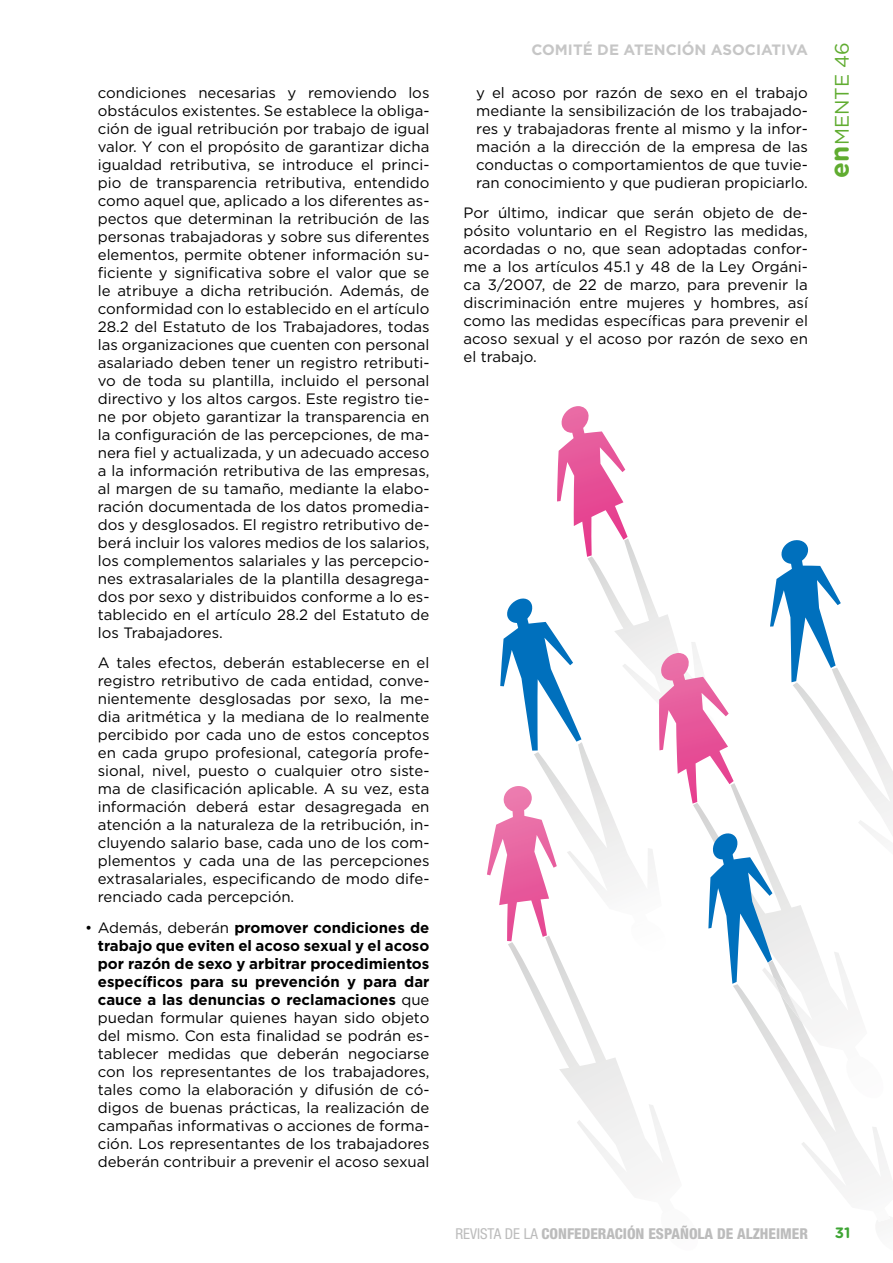
<style>
.page{position:relative;width:893px;height:1263px;background:#fff}
.page>*{position:absolute;margin:0;border:0;box-sizing:border-box;transform-origin:0 0}
.t1{font:19.5px "Gotham";color:#60ac30}
.t2{font:15px/18px "Gotham";color:#000;text-align:justify}
.t3{font:800 condensed 15px "Helvetica Neue LT Std";color:#bcbcbc}
.t4{font:700 15px "Gotham";color:#c6c6c6}
.t5{font:700 15px "Gotham Rounded";color:#3fa535}
.s1{font-weight:700}
.s2{font-family:"Gotham Rounded";font-weight:700;font-size:25.95px}
.s3{font-weight:400}
</style>
<div class="page">
<svg style="left:487px;top:406px;width:406px;height:783px"></svg>
<p class="t2" style="left:98px;top:83px;width:333px">condiciones necesarias y removiendo los obstáculos existentes. Se establece la obliga&shy;ción de igual retribución por trabajo de igual valor. Y con el propósito de garantizar dicha igualdad retributiva, se introduce el princi&shy;pio de transparencia retributiva, entendido como aquel que, aplicado a los diferentes as&shy;pectos que determinan la retribución de las personas trabajadoras y sobre sus diferentes elementos, permite obtener información su&shy;ficiente y significativa sobre el valor que se le atribuye a dicha retribución. Además, de conformidad con lo establecido en el artículo 28.2 del Estatuto de los Trabajadores, todas las organizaciones que cuenten con personal asalariado deben tener un registro retributi&shy;vo de toda su plantilla, incluido el personal directivo y los altos cargos. Este registro tie&shy;ne por objeto garantizar la transparencia en la configuración de las percepciones, de ma&shy;nera fiel y actualizada, y un adecuado acceso a la información retributiva de las empresas, al margen de su tamaño, mediante la elabo&shy;ración documentada de los datos promedia&shy;dos y desglosados. El registro retributivo de&shy;berá incluir los valores medios de los salarios, los complementos salariales y las percepcio&shy;nes extrasalariales de la plantilla desagrega&shy;dos por sexo y distribuidos conforme a lo es&shy;tablecido en el artículo 28.2 del Estatuto de los Trabajadores.</p>
<p class="t2" style="left:98px;top:654px;width:333px">A tales efectos, deberán establecerse en el registro retributivo de cada entidad, conve&shy;nientemente desglosadas por sexo, la me&shy;dia aritmética y la mediana de lo realmente percibido por cada uno de estos conceptos en cada grupo profesional, categoría profe&shy;sional, nivel, puesto o cualquier otro siste&shy;ma de clasificación aplicable. A su vez, esta información deberá estar desagregada en atención a la naturaleza de la retribución, in&shy;cluyendo salario base, cada uno de los com&shy;plementos y cada una de las percepciones extrasalariales, especificando de modo dife&shy;renciado cada percepción.</p>
<p class="t2" style="left:98px;top:919px;width:333px;text-indent:-13px">• Además, deberán <span class="s1">promover condiciones de trabajo que eviten el acoso sexual y el acoso por razón de sexo y arbitrar procedimientos específicos para su prevención y para dar cauce a las denuncias o reclamaciones</span> que puedan formular quienes hayan sido objeto del mismo. Con esta finalidad se podrán es&shy;tablecer medidas que deberán negociarse con los representantes de los trabajadores, tales como la elaboración y difusión de có&shy;digos de buenas prácticas, la realización de campañas informativas o acciones de forma&shy;ción. Los representantes de los trabajadores deberán contribuir a prevenir el acoso sexual</p>
<p class="t4" style="left:531px;top:41px;width:278px">COMITÉ DE ATENCIÓN ASOCIATIVA</p>
<p class="t2" style="left:476px;top:83px;width:333px">y el acoso por razón de sexo en el trabajo mediante la sensibilización de los trabajado&shy;res y trabajadoras frente al mismo y la infor&shy;mación a la dirección de la empresa de las conductas o comportamientos de que tuvie&shy;ran conocimiento y que pudieran propiciarlo.</p>
<p class="t2" style="left:463px;top:204px;width:346px">Por último, indicar que serán objeto de de&shy;pósito voluntario en el Registro las medidas, acordadas o no, que sean adoptadas confor&shy;me a los artículos 45.1 y 48 de la Ley Orgáni&shy;ca 3/2007, de 22 de marzo, para prevenir la discriminación entre mujeres y hombres, así como las medidas específicas para prevenir el acoso sexual y el acoso por razón de sexo en el trabajo.</p>
<h1 class="t1" style="left:831px;top:178px;width:137px;rotate:-90deg"><span class="s2">en</span>MENTE 46</h1>
<p class="t3" style="left:455px;top:1224px;width:354px"><span class="s3">REVISTA DE LA</span> CONFEDERACIÓN ESPAÑOLA DE ALZHEIMER</p>
<p class="t5" style="left:835px;top:1222px;width:17px">31</p>
</div>
